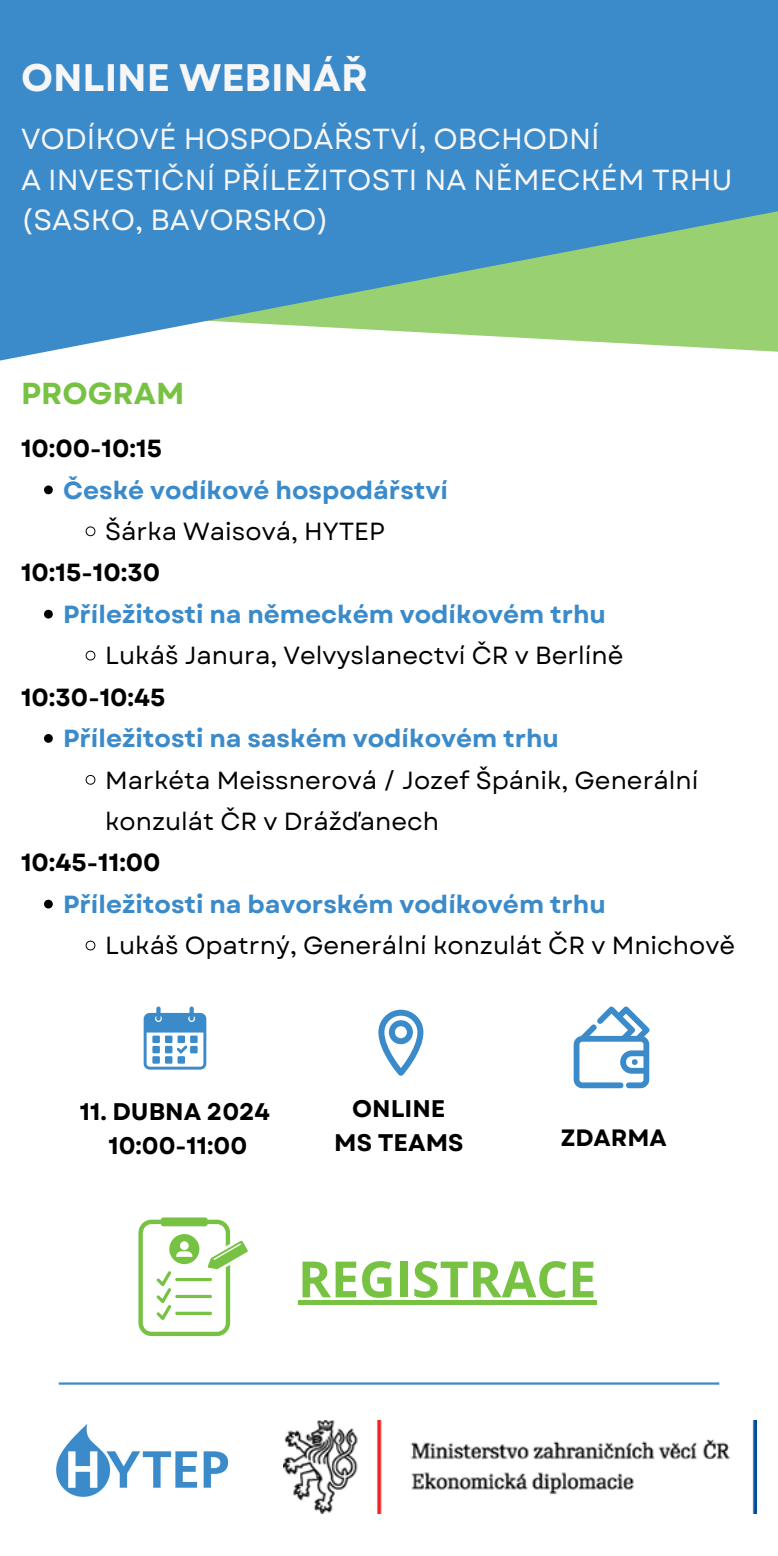
<style>
.page{position:relative;width:778px;height:1556px;background:#fff}
.page>*{position:absolute;margin:0;border:0;box-sizing:border-box;transform-origin:0 0}
.t1{font:700 50.1px "Open Sans";color:#77c243}
.t2{font:700 38.37px "Garet";color:#f6f6f6}
.t3{font:700 30.3px "Garet";color:#77c243}
.t4{font:28.98px/40.5px "Garet";color:#f6f6f6}
.t5{font:24.75px/41.4px "Garet";color:#000}
.t6{font:700 24.75px "Garet";color:#3b8aca}
.t7{font:700 24.75px "Garet";color:#000}
.t8{font:700 24px/33.5px "Garet";color:#000;text-align:center}
.t9{font:700 23.61px "Garet";color:#000}
</style>
<div class="page">
<img style="left:283px;top:1420px;width:473px;height:93px">
<svg style="left:44px;top:485px;width:9px;height:9px"></svg>
<svg style="left:86px;top:526px;width:9px;height:10px"></svg>
<svg style="left:44px;top:609px;width:9px;height:9px"></svg>
<svg style="left:86px;top:651px;width:9px;height:9px"></svg>
<svg style="left:44px;top:734px;width:9px;height:8px"></svg>
<svg style="left:86px;top:775px;width:9px;height:9px"></svg>
<svg style="left:44px;top:899px;width:9px;height:9px"></svg>
<svg style="left:86px;top:940px;width:9px;height:10px"></svg>
<svg style="left:144px;top:1006px;width:62px;height:63px"></svg>
<svg style="left:378px;top:1009px;width:45px;height:66px"></svg>
<svg style="left:573px;top:1006px;width:76px;height:82px"></svg>
<svg style="left:0;top:0;width:778px;height:361px;background:#559bc0"></svg>
<img style="left:56px;top:1424px;width:173px;height:73px">
<svg style="left:138px;top:1217px;width:110px;height:118px"></svg>
<div style="left:298px;top:1299px;width:298px;height:5px;background:#77c243"></div>
<hr style="left:59px;top:1382px;width:660px;height:2px;background:#3b8aca">
<h5 class="t2" style="left:21px;top:50px;width:348px">ONLINE WEBINÁŘ</h5>
<p class="t4" style="left:21px;top:119px;width:713px">VODÍKOVÉ HOSPODÁŘSTVÍ, OBCHODNÍ<br>A INVESTIČNÍ PŘÍLEŽITOSTI NA NĚMECKÉM TRHU (SASKO, BAVORSKO)</p>
<h5 class="t3" style="left:21px;top:372px;width:165px">PROGRAM</h5>
<h4 class="t7" style="left:21px;top:430px;width:142px">10:00-10:15</h4>
<h3 class="t6" style="left:63px;top:472px;width:386px">České vodíkové hospodářství</h3>
<h6 class="t5" style="left:105px;top:510px;width:281px">Šárka Waisová, HYTEP</h6>
<p class="t7" style="left:21px;top:555px;width:140px">10:15-10:30</p>
<p class="t6" style="left:63px;top:596px;width:544px">Příležitosti na německém vodíkovém trhu</p>
<h6 class="t5" style="left:105px;top:635px;width:520px">Lukáš Janura, Velvyslanectví ČR v Berlíně</h6>
<p class="t7" style="left:21px;top:679px;width:146px">10:30-10:45</p>
<p class="t6" style="left:63px;top:720px;width:497px">Příležitosti na saském vodíkovém trhu</p>
<h6 class="t5" style="left:105px;top:759px;width:594px">Markéta Meissnerová / Jozef Špánik, Generální konzulát ČR v Drážďanech</h6>
<p class="t7" style="left:21px;top:844px;width:141px">10:45-11:00</p>
<p class="t6" style="left:63px;top:886px;width:544px">Příležitosti na bavorském vodíkovém trhu</p>
<h6 class="t5" style="left:105px;top:924px;width:631px">Lukáš Opatrný, Generální konzulát ČR v Mnichově</h6>
<p class="t8" style="left:80px;top:1095px;width:192px">11. DUBNA 2024<br>10:00-11:00</p>
<p class="t8" style="left:334px;top:1091px;width:131px">ONLINE<br>MS TEAMS</p>
<p class="t9" style="left:560px;top:1120px;width:107px">ZDARMA</p>
<h5 class="t1" style="left:298px;top:1243px;width:300px">REGISTRACE</h5>
</div>
